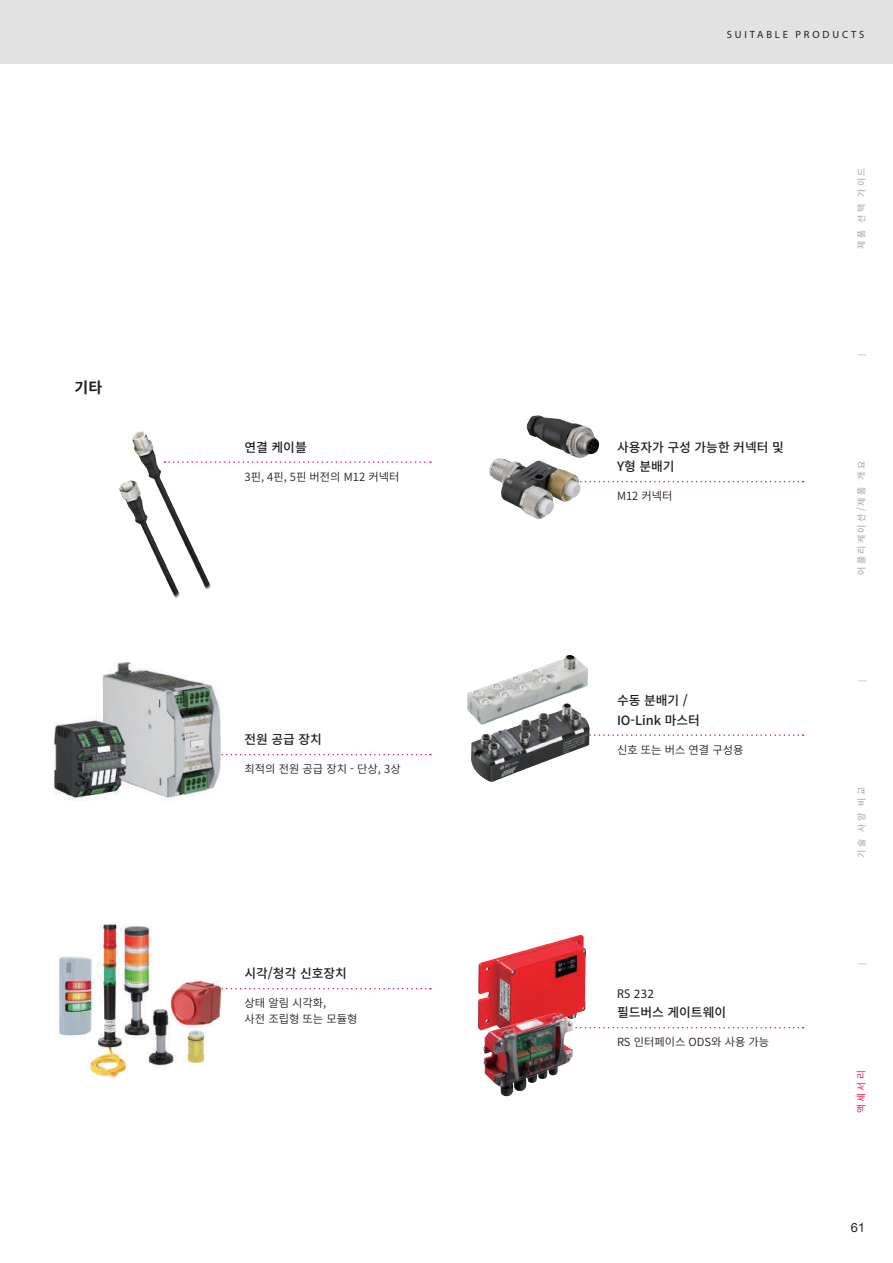
<style>
.page{position:relative;width:893px;height:1263px;background:#fff}
.page>*{position:absolute;margin:0;border:0;box-sizing:border-box;transform-origin:0 0}
.t1{font:700 15px "Noto Sans KR";color:#231f20}
.t2{font:500 12.75px/19.5px "Noto Sans KR";color:#231f20}
.t3{font:12.75px "Myriad Pro";color:#231f20}
.t4{font:12.75px "Helvetica Neue LT Pro";color:#231f20}
.t5{font:600 11.25px/16.2px "Noto Sans KR";color:#231f20}
.t6{font:10.5px "Myriad Pro";letter-spacing:.27em;color:#231f20}
.t7{font:9.75px "Noto Sans KR";color:#ed164b}
.t8{font:500 9px "Noto Sans KR";letter-spacing:.25em;color:#b0b1b5}
.t9{font:9px "Myriad Pro";color:#b0b1b5}
</style>
<div class="page">
<div style="left:0;top:0;width:893px;height:64px;background:#e3e2e3"></div>
<svg style="left:214px;top:461px;width:217px;height:2px"></svg>
<svg style="left:220px;top:754px;width:211px;height:1px"></svg>
<svg style="left:222px;top:988px;width:209px;height:1px"></svg>
<svg style="left:590px;top:734px;width:213px;height:2px"></svg>
<svg style="left:581px;top:1027px;width:222px;height:1px"></svg>
<svg style="left:580px;top:481px;width:223px;height:1px"></svg>
<img style="left:119px;top:431px;width:93px;height:161px">
<img style="left:489px;top:458px;width:91px;height:61px">
<img style="left:527px;top:415px;width:72px;height:43px">
<img style="left:54px;top:662px;width:166px;height:139px">
<img style="left:471px;top:723px;width:119px;height:59px">
<img style="left:467px;top:655px;width:121px;height:69px">
<img style="left:59px;top:924px;width:163px;height:154px">
<img style="left:478px;top:941px;width:103px;height:102px">
<img style="left:483px;top:1013px;width:70px;height:84px">
<h1 class="t1" style="left:74px;top:379px;width:29px">기타</h1>
<p class="t2" style="left:244px;top:437px;width:64px">연결 케이블</p>
<p class="t5" style="left:244px;top:469px;width:156px">3핀, 4핀, 5핀 버전의 M12 커넥터</p>
<p class="t2" style="left:244px;top:730px;width:79px">전원 공급 장치</p>
<p class="t5" style="left:244px;top:761px;width:158px">최적의 전원 공급 장치 - 단상, 3상</p>
<p class="t2" style="left:244px;top:964px;width:104px">시각/청각 신호장치</p>
<p class="t5" style="left:244px;top:995px;width:114px">상태 알림 시각화,<br>사전 조립형 또는 모듈형</p>
<p class="t6" style="left:727px;top:28px;width:139px">SUITABLE PRODUCTS</p>
<p class="t8" style="left:857px;top:249px;width:82px;rotate:-90deg">제품 선택 가이드</p>
<p class="t2" style="left:617px;top:437px;width:168px">사용자가 구성 가능한 커넥터 및<br>Y형 분배기</p>
<p class="t5" style="left:617px;top:488px;width:57px">M12 커넥터</p>
<p class="t2" style="left:617px;top:691px;width:84px">수동 분배기 /<br>IO-Link 마스터</p>
<p class="t5" style="left:617px;top:742px;width:128px">신호 또는 버스 연결 구성용</p>
<p class="t3" style="left:617px;top:985px;width:39px">RS 232</p>
<p class="t2" style="left:617px;top:1003px;width:111px">필드버스 게이트웨이</p>
<p class="t5" style="left:617px;top:1034px;width:154px">RS 인터페이스 ODS와 사용 가능</p>
<p class="t9" style="left:856px;top:356px;width:4px;rotate:-90deg">|</p>
<p class="t8" style="left:857px;top:575px;width:115px;rotate:-90deg">어플리케이션/제품 개요</p>
<p class="t9" style="left:856px;top:682px;width:4px;rotate:-90deg">|</p>
<p class="t8" style="left:857px;top:857px;width:72px;rotate:-90deg">기술 사양 비교</p>
<p class="t9" style="left:856px;top:965px;width:4px;rotate:-90deg">|</p>
<p class="t7" style="left:856px;top:1113px;width:45px;rotate:-90deg">액세서리</p>
<p class="t4" style="left:851px;top:1219px;width:16px">61</p>
</div>
